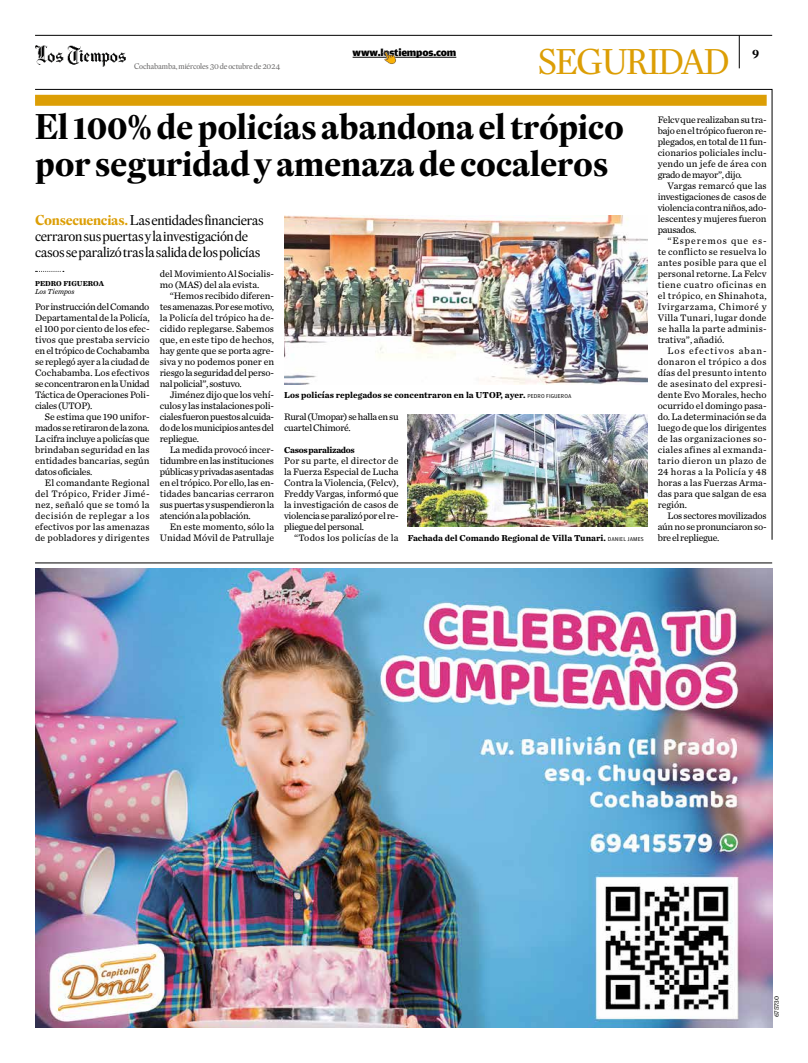
<style>
.page{position:relative;width:808px;height:1063px;background:#fff}
.page>*{position:absolute;margin:0;border:0;box-sizing:border-box;transform-origin:0 0}
.t1{font:700 35px/37px "Eudald Headline";letter-spacing:-.01em;color:#000}
.t2{font:35px "Eudald Headline";letter-spacing:-.05em;color:#dc9e05}
.t3{font:14px/16px "Eudald Headline";letter-spacing:-.025em;color:#000}
.t4{font:700 12px "Eudald Headline";color:#000}
.t5{font:900 10px "Amplitude Wide";letter-spacing:-.02em;color:#000}
.t6{font:9.8px/11px "Chronicle Text G2";letter-spacing:-.015em;color:#000;text-align:justify}
.t7{font:9.8px "Chronicle Text G2";letter-spacing:.02em;color:#000}
.t8{font:700 9px "Chronicle Text G2";color:#000}
.t9{font:700 9px "Chronicle Text G2";letter-spacing:-.03em;color:#000}
.t10{font:8px "Eudald Headline";letter-spacing:-.02em;color:#646363}
.t11{font:700 7.5px "Chronicle Text G2";color:#000}
.t12{font:italic 7.5px "Chronicle Text G2";color:#000}
.t13{font:7px "Chronicle Text G2";letter-spacing:-.03em;color:#000}
.s1{font-weight:700;color:#dc9e05}
.s2{font-family:"Amplitude";font-weight:400;font-size:6px}
</style>
<div class="page">
<svg style="left:35px;top:89px;width:737px;height:451px"></svg>
<div style="left:35px;top:95px;width:732px;height:11px;background:#dc9e05"></div>
<svg style="left:36px;top:271px;width:28px;height:1px"></svg>
<img style="left:284px;top:215px;width:363px;height:170px">
<img style="left:408px;top:414px;width:239px;height:113px">
<img style="left:35px;top:568px;width:737px;height:460px">
<hr style="left:35px;top:563px;width:737px;height:1px;background:#000">
<img style="left:36px;top:45px;width:90px;height:21px">
<hr style="left:35px;top:35px;width:737px;height:1px;background:#000">
<hr style="left:739px;top:35px;width:1px;height:33px;background:#000">
<hr style="left:353px;top:57px;width:103px;height:1px;background:#000">
<img style="left:382px;top:50px;width:14px;height:14px">
<p class="t10" style="left:134px;top:61px;width:147px">Cochabamba, miércoles 30 de octubre de 2024</p>
<p class="t5" style="left:353px;top:47px;width:105px">www.lostiempos.com</p>
<h1 class="t2" style="left:537px;top:42px;width:194px">SEGURIDAD</h1>
<p class="t4" style="left:752px;top:44px;width:9px">9</p>
<h1 class="t1" style="left:35px;top:108px;width:590px">El 100% de policías abandona el trópico por seguridad y amenaza de cocaleros</h1>
<h2 class="t3" style="left:35px;top:212px;width:230px"><span class="s1">Consecuencias.</span>Las entidades financieras cerraron sus puertas y la investigación de casos se paralizó tras la salida de los policías</h2>
<p class="t11" style="left:35px;top:278px;width:70px">PEDRO FIGUEROA</p>
<p class="t12" style="left:35px;top:286px;width:41px">Los Tiempos</p>
<p class="t6" style="left:35px;top:301px;width:116px">Por instrucción del Comando Departamental de la Policía, el 100 por ciento de los efec&shy;tivos que prestaba servicio en el trópico de Cochabamba se replegó ayer a la ciudad de Cochabamba. Los efectivos se concentraron en la Unidad Táctica de Operaciones Poli&shy;ciales (UTOP).</p>
<p class="t6" style="left:35px;top:410px;width:116px;text-indent:10px">Se estima que 190 unifor&shy;mados se retiraron de la zona.<br>La cifra incluye a policías que brindaban seguridad en las entidades bancarias, según datos oficiales.</p>
<p class="t6" style="left:35px;top:476px;width:116px;text-indent:10px">El comandante Regional del Trópico, Frider Jimé&shy;nez, señaló que se tomó la decisión de replegar a los efectivos por las amenazas de pobladores y dirigentes</p>
<p class="t6" style="left:160px;top:267px;width:116px">del Movimiento Al Socialis&shy;mo (MAS) del ala evista.</p>
<p class="t6" style="left:160px;top:289px;width:116px;text-indent:10px">“Hemos recibido diferen&shy;tes amenazas. Por ese motivo, la Policía del trópico ha de&shy;cidido replegarse. Sabemos que, en este tipo de hechos, hay gente que se porta agre&shy;siva y no podemos poner en riesgo la seguridad del perso&shy;nal policial”, sostuvo.</p>
<p class="t6" style="left:160px;top:388px;width:116px;text-indent:10px">Jiménez dijo que los vehí&shy;culos y las instalaciones poli&shy;ciales fueron puestos al cuida&shy;do de los municipios antes del repliegue.</p>
<p class="t6" style="left:160px;top:443px;width:116px;text-indent:10px">La medida provocó incer&shy;tidumbre en las instituciones públicas y privadas asentadas en el trópico. Por ello, las en&shy;tidades bancarias cerraron sus puertas y suspendieron la atención a la población.</p>
<p class="t6" style="left:160px;top:520px;width:116px;text-align:right">En este momento, sólo la<br>Unidad Móvil de Patrullaje</p>
<p class="t8" style="left:284px;top:388px;width:289px">Los policías replegados se concentraron en la UTOP, ayer. <span class="s2">PEDRO FIGUEROA</span></p>
<p class="t6" style="left:284px;top:411px;width:116px">Rural (Umopar) se halla en su cuartel Chimoré.</p>
<p class="t9" style="left:284px;top:443px;width:72px">Casos paralizados</p>
<p class="t6" style="left:284px;top:455px;width:116px">Por su parte, el director de la Fuerza Especial de Lucha Contra la Violencia, (Felcv), Freddy Vargas, informó que la investigación de casos de violencia se paralizó por el re&shy;pliegue del personal.</p>
<p class="t7" style="left:294px;top:530px;width:106px">“Todos los policías de la</p>
<p class="t8" style="left:408px;top:531px;width:237px">Fachada del Comando Regional de Villa Tunari. <span class="s2">DANIEL JAMES</span></p>
<p class="t6" style="left:658px;top:114px;width:111px">Felcv que realizaban su tra&shy;bajo en el trópico fueron re&shy;plegados, en total de 11 fun&shy;cionarios policiales inclu&shy;yendo un jefe de área con grado de mayor”, dijo.</p>
<p class="t6" style="left:658px;top:179px;width:111px;text-indent:10px">Vargas remarcó que las investigaciones de casos de violencia contra niños, ado&shy;lescentes y mujeres fueron pausados.</p>
<p class="t6" style="left:658px;top:234px;width:111px;text-indent:10px">“Esperemos que es&shy;te conflicto se resuelva lo antes posible para que el personal retorne. La Felcv tiene cuatro oficinas en el trópico, en Shinahota, Ivirgarzama, Chimoré y Villa Tunari, lugar donde se halla la parte adminis&shy;trativa”, añadió.</p>
<p class="t6" style="left:658px;top:344px;width:111px;text-indent:10px">Los efectivos aban&shy;donaron el trópico a dos días del presunto intento de asesinato del expresi&shy;dente Evo Morales, hecho ocurrido el domingo pasa&shy;do. La determinación se da luego de que los dirigentes de las organizaciones so&shy;ciales afines al exmanda&shy;tario dieron un plazo de 24 horas a la Policía y 48 horas a las Fuerzas Arma&shy;das para que salgan de esa región.</p>
<p class="t6" style="left:658px;top:509px;width:111px;text-indent:10px">Los sectores movilizados aún no se pronunciaron so&shy;bre el repliegue.</p>
<p class="t13" style="left:771px;top:1017px;width:23px;rotate:-90deg">675730</p>
</div>
